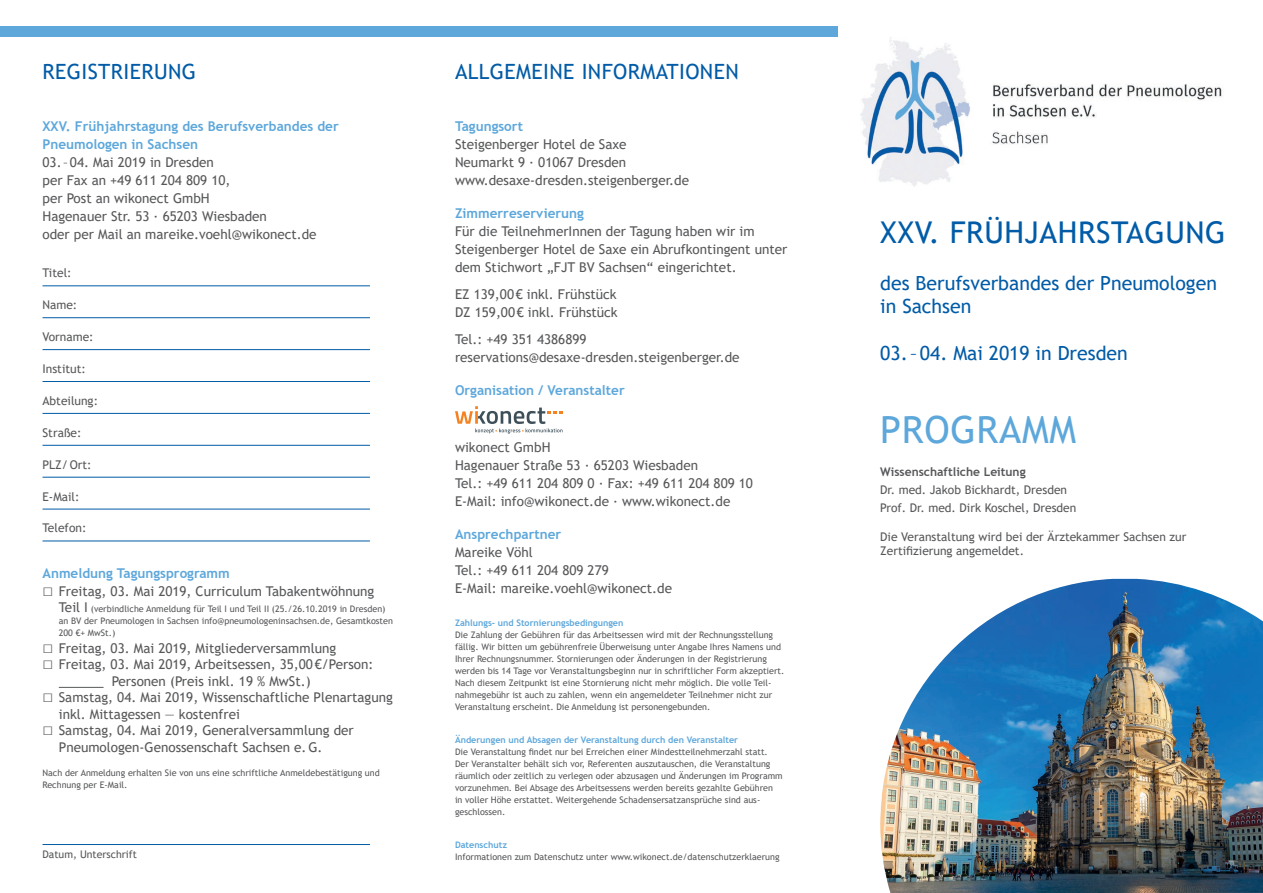
<style>
.page{position:relative;width:1263px;height:893px;background:#fff}
.page>*{position:absolute;margin:0;border:0;box-sizing:border-box;transform-origin:0 0}
.t1{font:37.5px "Trebuchet MS";letter-spacing:.02em;color:#5da7db}
.t2{font:30px "Trebuchet MS";letter-spacing:.02em;color:#015ba7}
.t3{font:21px "Trebuchet MS";letter-spacing:.02em;color:#015ba7}
.t4{font:19.5px/23.4px "Trebuchet MS";color:#015ba7}
.t5{font:13.5px/18px "Trebuchet MS";color:#57585a}
.t6{font:700 13.5px/18px "Trebuchet MS";color:#5da7db}
.t7{font:12px/18px "Trebuchet MS";color:#57585a}
.t8{font:700 12px "Trebuchet MS";color:#57585a}
.t9{font:10.5px "Trebuchet MS";color:#57585a}
.t10{font:9px/12px "Trebuchet MS";color:#57585a}
.t11{font:700 9px "Trebuchet MS";color:#5da7db}
.s1{font-size:18px}
.s2{font-size:13.5px}
</style>
<div class="page">
<img style="left:861px;top:38px;width:361px;height:148px">
<img style="left:880px;top:579px;width:383px;height:314px">
<svg style="left:455px;top:406px;width:108px;height:28px"></svg>
<hr style="left:59px;top:687px;width:45px;height:1px;background:#57585a">
<hr style="left:43px;top:286px;width:327px;height:1px;background:#015ba7">
<hr style="left:43px;top:317px;width:327px;height:1px;background:#015ba7">
<hr style="left:43px;top:349px;width:327px;height:1px;background:#015ba7">
<hr style="left:43px;top:381px;width:327px;height:1px;background:#015ba7">
<hr style="left:43px;top:413px;width:327px;height:1px;background:#015ba7">
<hr style="left:43px;top:445px;width:327px;height:1px;background:#015ba7">
<hr style="left:43px;top:477px;width:327px;height:1px;background:#015ba7">
<hr style="left:43px;top:509px;width:327px;height:1px;background:#015ba7">
<hr style="left:43px;top:541px;width:327px;height:1px;background:#015ba7">
<hr style="left:43px;top:844px;width:327px;height:1px;background:#015ba7">
<div style="left:0;top:27px;width:838px;height:10px;background:#5da7db"></div>
<h3 class="t3" style="left:43px;top:59px;width:155px">REGISTRIERUNG</h3>
<h3 class="t6" style="left:43px;top:117px;width:298px">XXV. Frühjahrstagung des Berufsverbandes der<br>Pneumologen in Sachsen</h3>
<h3 class="t5" style="left:43px;top:153px;width:276px">03.–04. Mai 2019 in Dresden<br>per Fax an +49 611 204 809 10,<br>per Post an wikonect GmbH<br>Hagenauer Str. 53 ∙ 65203 Wiesbaden<br>oder per Mail an mareike.voehl@wikonect.de</h3>
<h3 class="t7" style="left:43px;top:264px;width:31px">Titel:</h3>
<h3 class="t7" style="left:43px;top:296px;width:36px">Name:</h3>
<h3 class="t7" style="left:43px;top:328px;width:53px">Vorname:</h3>
<h3 class="t7" style="left:43px;top:360px;width:45px">Institut:</h3>
<h3 class="t7" style="left:43px;top:392px;width:57px">Abteilung:</h3>
<h3 class="t7" style="left:43px;top:423px;width:40px">Straße:</h3>
<h3 class="t7" style="left:43px;top:455px;width:51px">PLZ/Ort:</h3>
<h3 class="t7" style="left:43px;top:487px;width:39px">E-Mail:</h3>
<h3 class="t7" style="left:43px;top:519px;width:45px">Telefon:</h3>
<h3 class="t6" style="left:43px;top:564px;width:189px">Anmeldung Tagungsprogramm</h3>
<h3 class="t5" style="left:43px;top:582px;width:333px"><span class="s1">□</span> Freitag, 03. Mai 2019, Curriculum Tabakentwöhnung</h3>
<p class="t10" style="left:59px;top:603px;width:336px"><span class="s2">Teil I</span> (verbindliche Anmeldung für Teil I und Teil II (25./26.10.2019 in Dresden) an BV der Pneumologen in Sachsen info@pneumologeninsachsen.de, Gesamtkosten<br>200 €+ MwSt.)</p>
<h3 class="t5" style="left:43px;top:639px;width:295px"><span class="s1">□</span> Freitag, 03. Mai 2019, Mitgliederversammlung</h3>
<h3 class="t5" style="left:43px;top:656px;width:332px;line-height:16.5px;text-align:center"><span class="s1">□</span> Freitag, 03. Mai 2019, Arbeitsessen, 35,00€/Person:<br>Personen (Preis inkl. 19 % MwSt.)</h3>
<h3 class="t5" style="left:59px;top:689px;width:336px;line-height:16.5px;text-indent:-16px"><span class="s1">□</span> Samstag, 04. Mai 2019, Wissenschaftliche Plenartagung inkl. Mittagessen — kostenfrei</h3>
<h3 class="t5" style="left:59px;top:722px;width:296px;line-height:16.5px;text-indent:-16px"><span class="s1">□</span> Samstag, 04. Mai 2019, Generalversammlung der<br>Pneumologen-Genossenschaft Sachsen e.G.</h3>
<p class="t10" style="left:43px;top:766px;width:339px">Nach der Anmeldung erhalten Sie von uns eine schriftliche Anmeldebestätigung und<br>Rechnung per E-Mail.</p>
<p class="t9" style="left:43px;top:848px;width:96px">Datum, Unterschrift</p>
<h3 class="t3" style="left:455px;top:59px;width:285px">ALLGEMEINE INFORMATIONEN</h3>
<h3 class="t6" style="left:455px;top:118px;width:70px">Tagungsort</h3>
<h3 class="t5" style="left:455px;top:136px;width:236px">Steigenberger Hotel de Saxe<br>Neumarkt 9 ∙ 01067 Dresden www.desaxe-dresden.steigenberger.de</h3>
<h3 class="t6" style="left:455px;top:205px;width:130px">Zimmerreservierung</h3>
<h3 class="t5" style="left:455px;top:223px;width:334px">Für die TeilnehmerInnen der Tagung haben wir im<br>Steigenberger Hotel de Saxe ein Abrufkontingent unter dem Stichwort „FJT BV Sachsen“ eingerichtet.</h3>
<h3 class="t5" style="left:455px;top:286px;width:164px">EZ 139,00€ inkl. Frühstück<br>DZ 159,00€ inkl. Frühstück</h3>
<h3 class="t5" style="left:455px;top:331px;width:286px">Tel.: +49 351 4386899 reservations@desaxe-dresden.steigenberger.de</h3>
<h3 class="t6" style="left:455px;top:382px;width:171px">Organisation / Veranstalter</h3>
<h3 class="t5" style="left:455px;top:438px;width:300px">wikonect GmbH<br>Hagenauer Straße 53 ∙ 65203 Wiesbaden<br>Tel.: +49 611 204 809 0 ∙ Fax: +49 611 204 809 10<br>E-Mail: info@wikonect.de ∙ www.wikonect.de</h3>
<h3 class="t6" style="left:455px;top:525px;width:108px">Ansprechpartner</h3>
<h3 class="t5" style="left:455px;top:543px;width:219px">Mareike Vöhl<br>Tel.: +49 611 204 809 279<br>E-Mail: mareike.voehl@wikonect.de</h3>
<p class="t11" style="left:455px;top:617px;width:170px">Zahlungs- und Stornierungsbedingungen</p>
<p class="t10" style="left:455px;top:628px;width:331px">Die Zahlung der Gebühren für das Arbeitsessen wird mit der Rechnungsstellung fällig. Wir bitten um gebührenfreie Überweisung unter Angabe Ihres Namens und Ihrer Rechnungsnummer. Stornierungen oder Änderungen in der Registrierung werden bis 14 Tage vor Veranstaltungsbeginn nur in schriftlicher Form akzeptiert.<br>Nach diesem Zeitpunkt ist eine Stornierung nicht mehr möglich. Die volle Teil&shy;nahmegebühr ist auch zu zahlen, wenn ein angemeldeter Teilnehmer nicht zur Veranstaltung erscheint. Die Anmeldung ist personengebunden.</p>
<p class="t11" style="left:455px;top:734px;width:285px">Änderungen und Absagen der Veranstaltung durch den Veranstalter</p>
<p class="t10" style="left:455px;top:745px;width:329px">Die Veranstaltung findet nur bei Erreichen einer Mindestteilnehmerzahl statt.<br>Der Veranstalter behält sich vor, Referenten auszutauschen, die Veranstaltung räumlich oder zeitlich zu verlegen oder abzusagen und Änderungen im Programm vorzunehmen. Bei Absage des Arbeitsessens werden bereits gezahlte Gebühren in voller Höhe erstattet. Weitergehende Schadensersatzansprüche sind aus&shy;geschlossen.</p>
<p class="t11" style="left:455px;top:839px;width:54px">Datenschutz</p>
<p class="t10" style="left:455px;top:850px;width:326px">Informationen zum Datenschutz unter www.wikonect.de/datenschutzerklaerung</p>
<h2 class="t2" style="left:880px;top:214px;width:347px">XXV. FRÜHJAHRSTAGUNG</h2>
<h3 class="t4" style="left:880px;top:271px;width:338px">des Berufsverbandes der Pneumologen in Sachsen</h3>
<h3 class="t4" style="left:880px;top:341px;width:249px">03.–04. Mai 2019 in Dresden</h3>
<h1 class="t1" style="left:880px;top:406px;width:197px">PROGRAMM</h1>
<h3 class="t8" style="left:880px;top:464px;width:147px">Wissenschaftliche Leitung</h3>
<h3 class="t7" style="left:880px;top:481px;width:198px">Dr. med. Jakob Bickhardt, Dresden<br>Prof. Dr. med. Dirk Koschel, Dresden</h3>
<h3 class="t7" style="left:880px;top:529px;width:308px;line-height:14.4px">Die Veranstaltung wird bei der Ärztekammer Sachsen zur<br>Zertifizierung angemeldet.</h3>
</div>
